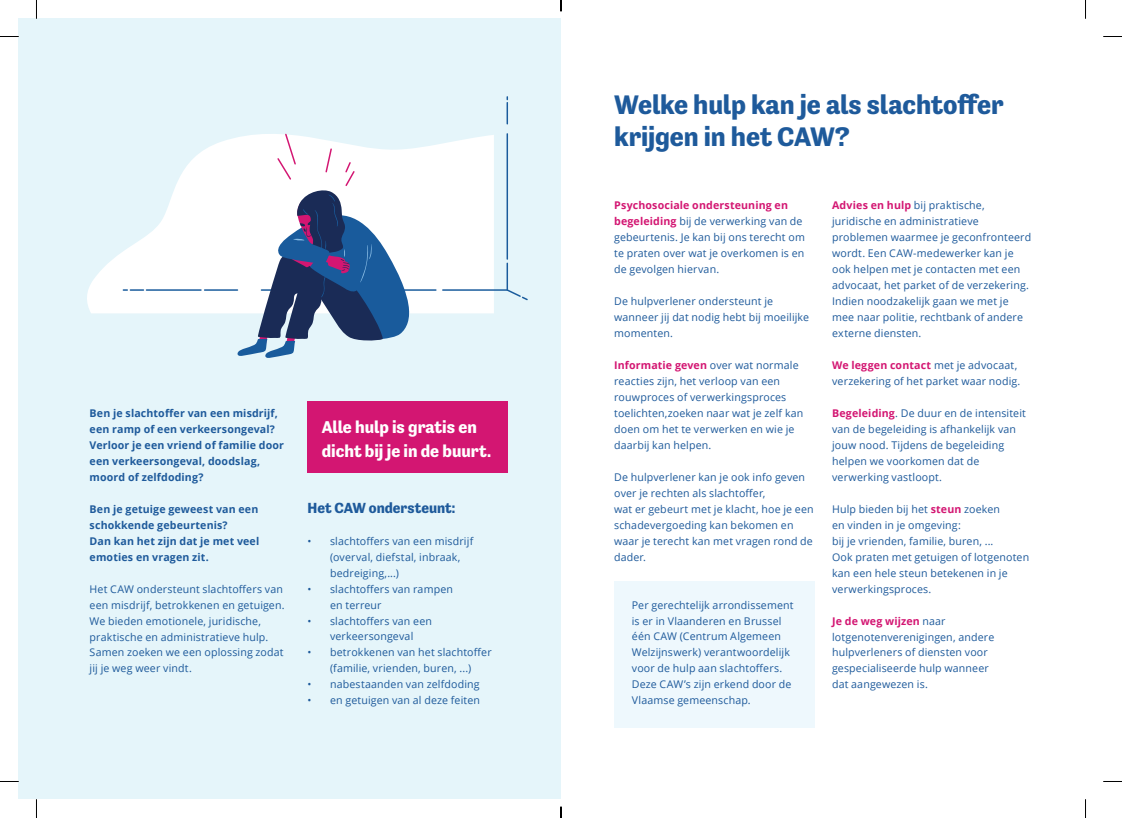
<style>
.page{position:relative;width:1122px;height:818px;background:#fff}
.page>*{position:absolute;margin:0;border:0;box-sizing:border-box;transform-origin:0 0}
.t1{font:700 27.5px/31.9px "Tenso";letter-spacing:-.005em;color:#1e5a9b}
.t2{font:700 17.5px/23.9px "Tenso";letter-spacing:-.005em;color:#fff}
.t3{font:700 15px "Tenso";color:#1e5a9b}
.t4{font:10.62px/16px "Open Sans";letter-spacing:.015em;color:#1e5a9b}
.t5{font:700 10.62px/16px "Open Sans";letter-spacing:.015em;color:#1e5a9b}
.s1{font-weight:700;color:#d31672}
</style>
<div class="page">
<div style="left:19px;top:19px;width:542px;height:779px;background:#e5f5fa"></div>
<svg style="left:87px;top:135px;width:407px;height:178px;fill:#fff"></svg>
<svg style="left:441px;top:288px;width:87px;height:13px"></svg>
<hr style="left:261px;top:289px;width:175px;height:1px;background:#195b9c">
<hr style="left:205px;top:289px;width:32px;height:1px;background:#195b9c">
<hr style="left:146px;top:289px;width:55px;height:1px;background:#195b9c">
<svg style="left:123px;top:289px;width:20px;height:1px"></svg>
<hr style="left:506px;top:263px;width:2px;height:27px;background:#195b9c">
<hr style="left:506px;top:134px;width:2px;height:125px;background:#195b9c">
<hr style="left:506px;top:103px;width:2px;height:21px;background:#195b9c">
<svg style="left:237px;top:133px;width:174px;height:225px;background:#a6b3c9"></svg>
<div style="left:308px;top:401px;width:200px;height:71px;background:#d31672"></div>
<div style="left:614px;top:581px;width:200px;height:146px;background:#eef8fd"></div>
<svg style="left:0;top:36px;width:19px;height:1px"></svg>
<svg style="left:1103px;top:36px;width:19px;height:1px"></svg>
<svg style="left:36px;top:0;width:1px;height:19px"></svg>
<svg style="left:36px;top:798px;width:1px;height:19px"></svg>
<svg style="left:1085px;top:0;width:1px;height:19px"></svg>
<svg style="left:1085px;top:799px;width:1px;height:18px"></svg>
<svg style="left:560px;top:0;width:2px;height:11px"></svg>
<svg style="left:560px;top:806px;width:2px;height:11px"></svg>
<p class="t5" style="left:90px;top:404px;width:196px">Ben je slachtoffer van een misdrijf, een ramp of een verkeersongeval?<br>Verloor je een vriend of familie door een verkeersongeval, doodslag, moord of zelfdoding?</p>
<p class="t5" style="left:90px;top:500px;width:171px">Ben je getuige geweest van een schokkende gebeurtenis?<br>Dan kan het zijn dat je met veel emoties en vragen zit.</p>
<p class="t4" style="left:90px;top:580px;width:196px">Het CAW ondersteunt slachtoffers van een misdrijf, betrokkenen en getuigen.<br>We bieden emotionele, juridische, praktische en administratieve hulp.<br>Samen zoeken we een oplossing zodat jij je weg weer vindt.</p>
<h2 class="t2" style="left:322px;top:415px;width:171px">Alle hulp is gratis en dicht bij je in de buurt.</h2>
<h3 class="t3" style="left:308px;top:499px;width:149px">Het CAW ondersteunt:</h3>
<p class="t4" style="left:330px;top:532px;width:145px;text-indent:-23px">• slachtoffers van een misdrijf (overval, diefstal, inbraak, bedreiging,...)</p>
<p class="t4" style="left:330px;top:580px;width:124px;text-indent:-23px">• slachtoffers van rampen en terreur</p>
<p class="t4" style="left:308px;top:612px;width:126px;text-align:center">• slachtoffers van een verkeersongeval</p>
<p class="t4" style="left:308px;top:644px;width:186px;text-align:center">• betrokkenen van het slachtoffer (familie, vrienden, buren, ...)</p>
<p class="t4" style="left:308px;top:675px;width:174px">• nabestaanden van zelfdoding</p>
<p class="t4" style="left:308px;top:691px;width:174px">• en getuigen van al deze feiten</p>
<h1 class="t1" style="left:614px;top:88px;width:391px">Welke hulp kan je als slachtoffer krijgen in het CAW?</h1>
<p class="t4" style="left:614px;top:197px;width:192px"><span class="s1">Psychosociale ondersteuning en begeleiding</span> bij de verwerking van de gebeurtenis. Je kan bij ons terecht om te praten over wat je overkomen is en de gevolgen hiervan.</p>
<p class="t4" style="left:614px;top:293px;width:196px">De hulpverlener ondersteunt je wanneer jij dat nodig hebt bij moeilijke momenten.</p>
<p class="t4" style="left:614px;top:357px;width:191px"><span class="s1">Informatie geven</span> over wat normale reacties zijn, het verloop van een rouwproces of verwerkingsproces toelichten,zoeken naar wat je zelf kan doen om het te verwerken en wie je daarbij kan helpen.</p>
<p class="t4" style="left:614px;top:468px;width:201px">De hulpverlener kan je ook info geven over je rechten als slachtoffer,<br>wat er gebeurt met je klacht, hoe je een schadevergoeding kan bekomen en waar je terecht kan met vragen rond de dader.</p>
<p class="t4" style="left:632px;top:596px;width:163px">Per gerechtelijk arrondissement is er in Vlaanderen en Brussel één CAW (Centrum Algemeen<br>Welzijnswerk) verantwoordelijk voor de hulp aan slachtoffers.<br>Deze CAW’s zijn erkend door de<br>Vlaamse gemeenschap.</p>
<p class="t4" style="left:832px;top:197px;width:201px"><span class="s1">Advies en hulp</span> bij praktische, juridische en administratieve problemen waarmee je geconfronteerd wordt. Een CAW-medewerker kan je ook helpen met je contacten met een advocaat, het parket of de verzekering.<br>Indien noodzakelijk gaan we met je mee naar politie, rechtbank of andere externe diensten.</p>
<p class="t4" style="left:832px;top:357px;width:190px"><span class="s1">We leggen contact</span> met je advocaat, verzekering of het parket waar nodig.</p>
<p class="t4" style="left:832px;top:404px;width:195px"><span class="s1">Begeleiding</span>. De duur en de intensiteit van de begeleiding is afhankelijk van jouw nood. Tijdens de begeleiding helpen we voorkomen dat de verwerking vastloopt.</p>
<p class="t4" style="left:832px;top:500px;width:199px">Hulp bieden bij het <span class="s1">steun</span> zoeken<br>en vinden in je omgeving:<br>bij je vrienden, familie, buren, ...<br>Ook praten met getuigen of lotgenoten kan een hele steun betekenen in je verwerkingsproces.</p>
<p class="t4" style="left:832px;top:612px;width:164px"><span class="s1">Je de weg wijzen</span> naar lotgenotenverenigingen, andere hulpverleners of diensten voor gespecialiseerde hulp wanneer dat aangewezen is.</p>
</div>
